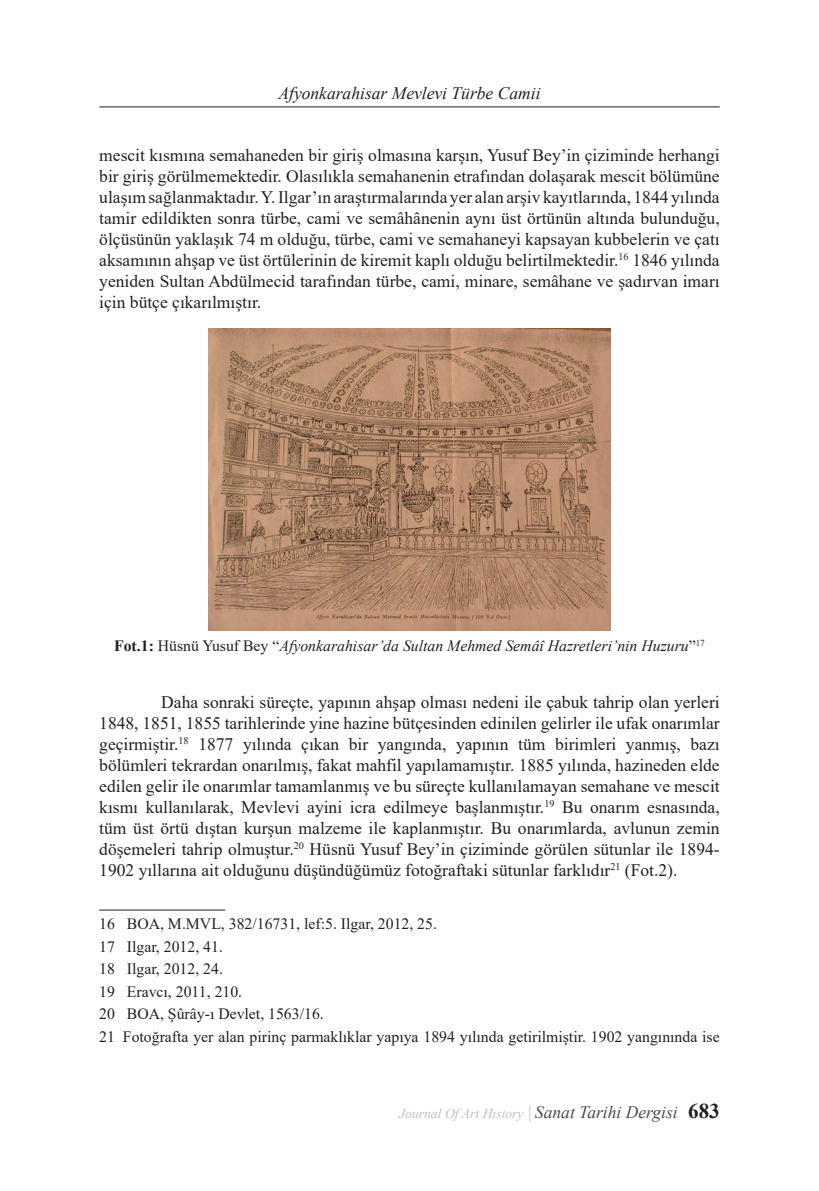
<style>
.page{position:relative;width:819px;height:1191px;background:#fff}
.page>*{position:absolute;margin:0;border:0;box-sizing:border-box;transform-origin:0 0}
.t1{font:17.5px/21px "Times New Roman";color:#231f20;text-align:justify}
.t2{font:italic 17.5px "Times New Roman";color:#231f20}
.t3{font:15.75px/22.6px "Times New Roman";color:#231f20}
.t4{font:italic 15.75px "Times New Roman";color:#231f20}
.t5{font:italic 13.65px "Times New Roman";color:#c0bfbf}
.s1{font-weight:700;font-style:normal}
.s2{font-style:normal}
.s3{font-style:normal;font-size:17.5px}
.s4{font-size:17.5px;color:#494a4c}
.s5{font-weight:700;font-style:normal;font-size:21px;color:#231f20}
</style>
<div class="page">
<hr style="left:99px;top:107px;width:620px;height:1px;background:#231f20">
<img style="left:208px;top:328px;width:402px;height:302px">
<hr style="left:99px;top:909px;width:126px;height:1px;background:#231f20">
<p class="t2" style="left:278px;top:81px;width:263px">Afyonkarahisar Mevlevi Türbe Camii</p>
<p class="t1" style="left:99px;top:144px;width:622px">mescit kısmına semahaneden bir giriş olmasına karşın, Yusuf Bey’in çiziminde herhangi bir giriş görülmemektedir. Olasılıkla semahanenin etrafından dolaşarak mescit bölümüne ulaşım sağlanmaktadır. Y. Ilgar’ın araştırmalarında yer alan arşiv kayıtlarında, 1844 yılında tamir edildikten sonra türbe, cami ve semâhânenin aynı üst örtünün altında bulunduğu, ölçüsünün yaklaşık 74 m olduğu, türbe, cami ve semahaneyi kapsayan kubbelerin ve çatı aksamının ahşap ve üst örtülerinin de kiremit kaplı olduğu belirtilmektedir.<sup>16</sup> 1846 yılında yeniden Sultan Abdülmecid tarafından türbe, cami, minare, semâhane ve şadırvan imarı için bütçe çıkarılmıştır.</p>
<p class="t4" style="left:114px;top:635px;width:592px"><span class="s1">Fot.1:</span> <span class="s2">Hüsnü Yusuf Bey “</span>Afyonkarahisar’da Sultan Mehmed Semâî Hazretleri’nin Huzuru<span class="s2">”</span><sup>17</sup></p>
<p class="t1" style="left:99px;top:691px;width:622px;text-indent:62px">Daha sonraki süreçte, yapının ahşap olması nedeni ile çabuk tahrip olan yerleri 1848, 1851, 1855 tarihlerinde yine hazine bütçesinden edinilen gelirler ile ufak onarımlar geçirmiştir.<sup>18</sup> 1877 yılında çıkan bir yangında, yapının tüm birimleri yanmış, bazı bölümleri tekrardan onarılmış, fakat mahfil yapılamamıştır. 1885 yılında, hazineden elde edilen gelir ile onarımlar tamamlanmış ve bu süreçte kullanılamayan semahane ve mescit kısmı kullanılarak, Mevlevi ayini icra edilmeye başlanmıştır.<sup>19</sup> Bu onarım esnasında, tüm üst örtü dıştan kurşun malzeme ile kaplanmıştır. Bu onarımlarda, avlunun zemin döşemeleri tahrip olmuştur.<sup>20</sup> Hüsnü Yusuf Bey’in çiziminde görülen sütunlar ile 1894- 1902 yıllarına ait olduğunu düşündüğümüz fotoğraftaki sütunlar farklıdır<sup>21</sup> (Fot.2).</p>
<p class="t3" style="left:99px;top:912px;width:622px">16 BOA, M.MVL, 382/16731, lef:5. Ilgar, 2012, 25.<br>17 Ilgar, 2012, 41.<br>18 Ilgar, 2012, 24.<br>19 Eravcı, 2011, 210.<br>20 BOA, Şûrây-ı Devlet, 1563/16.<br>21 Fotoğrafta yer alan pirinç parmaklıklar yapıya 1894 yılında getirilmiştir. 1902 yangınında ise</p>
<p class="t5" style="left:399px;top:1104px;width:322px">Journal Of Art Hıstory <span class="s3">|</span> <span class="s4">Sanat Tarihi Dergisi</span> <span class="s5">683</span></p>
</div>
